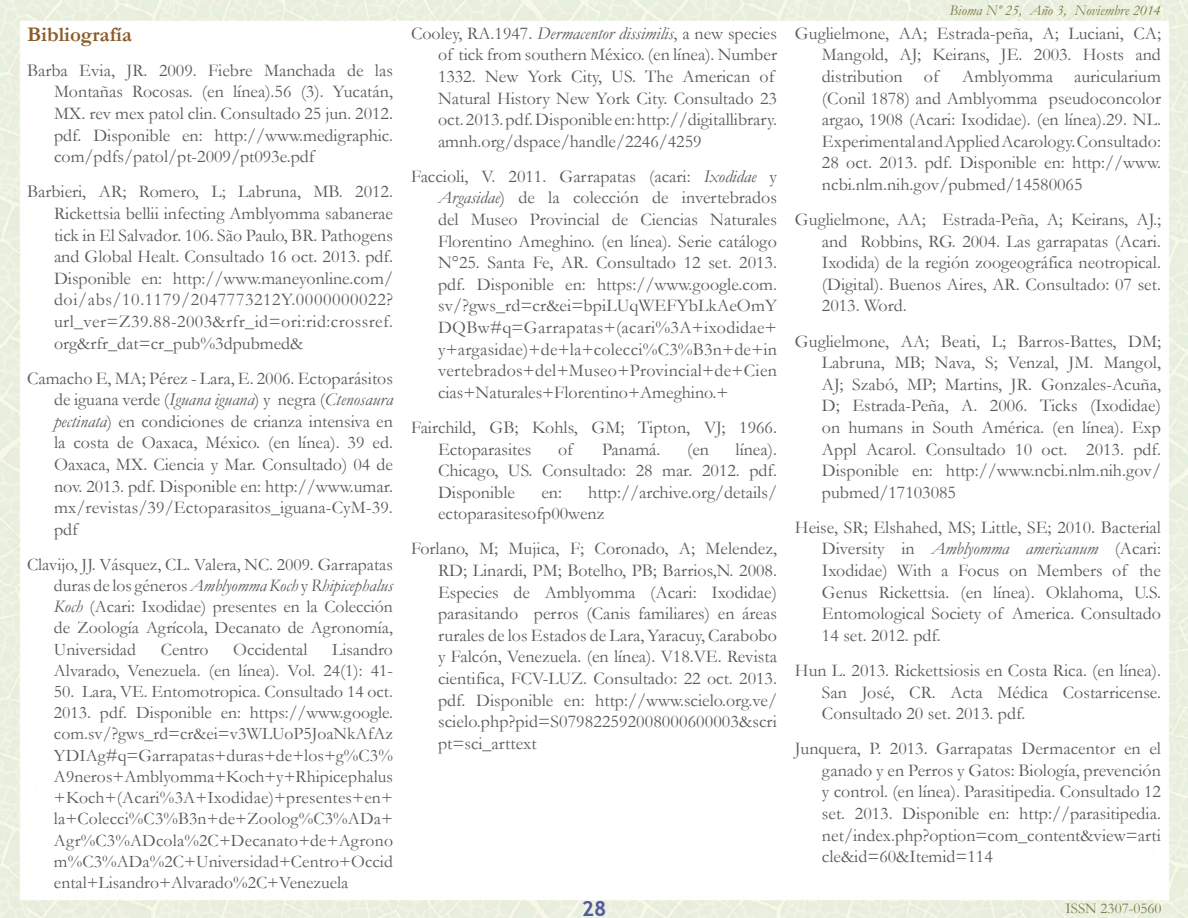
<style>
.page{position:relative;width:1188px;height:918px;background:#fff}
.page>*{position:absolute;margin:0;border:0;box-sizing:border-box;transform-origin:0 0}
.t1{font:700 21px "Garamond";color:#8b5c29}
.t2{font:700 21px "Trebuchet MS";color:#4f5b9e}
.t3{font:18px/21.6px "Garamond";color:#58595b;text-align:justify}
.t4{font:17.7px/21.3px "Garamond";color:#58595b;text-align:justify}
.t5{font:italic 15px "Garamond";color:#7b7b43}
.t6{font:15px "Garamond";color:#7b7b43}
.s1{font-style:italic}
</style>
<div class="page">
<img style="left:0;top:0;width:1188px;height:918px">
<p class="t1" style="left:27px;top:20px;width:106px">Bibliografía</p>
<p class="t3" style="left:54px;top:59px;width:341px;text-indent:-27px">Barba Evia, JR. 2009. Fiebre Manchada de las Montañas Rocosas. (en línea).56 (3). Yucatán, MX. rev mex patol clin. Consultado 25 jun. 2012. pdf. Disponible en: http://www.medigraphic. com/pdfs/patol/pt-2009/pt093e.pdf</p>
<p class="t3" style="left:54px;top:180px;width:341px;text-indent:-27px">Barbieri, AR; Romero, L; Labruna, MB. 2012.<br>Rickettsia bellii infecting Amblyomma sabanerae tick in El Salvador. 106. São Paulo, BR. Pathogens and Global Healt. Consultado 16 oct. 2013. pdf.<br>Disponible en: http://www.maneyonline.com/ doi/abs/10.1179/2047773212Y.0000000022? url_ver=Z39.88-2003&amp;rfr_id=ori:rid:crossref. org&amp;rfr_dat=cr_pub%3dpubmed&amp;</p>
<p class="t3" style="left:54px;top:367px;width:341px;text-indent:-27px">Camacho E, MA; Pérez - Lara, E. 2006. Ectoparásitos de iguana verde (<span class="s1">Iguana iguana</span>) y negra (<span class="s1">Ctenosaura pectinata</span>) en condiciones de crianza intensiva en la costa de Oaxaca, México. (en línea). 39 ed.<br>Oaxaca, MX. Ciencia y Mar. Consultado) 04 de nov. 2013. pdf. Disponible en: http://www.umar. mx/revistas/39/Ectoparasitos_iguana-CyM-39. pdf</p>
<p class="t4" style="left:54px;top:553px;width:341px;text-indent:-27px">Clavijo, JJ. Vásquez, CL. Valera, NC. 2009. Garrapatas duras de los géneros <span class="s1">AmblyommaKoch</span> y <span class="s1">Rhipicephalus Koch</span> (Acari: Ixodidae) presentes en la Colección de Zoología Agrícola, Decanato de Agronomía, Universidad</p>
<p class="t4" style="left:54px;top:638px;width:341px;text-align:right">Lisandro<br>Alvarado, Venezuela. (en línea). Vol. 24(1): 41-</p>
<p class="t4" style="left:54px;top:680px;width:341px">50. Lara, VE. Entomotropica. Consultado 14 oct.<br>2013. pdf. Disponible en: https://www.google. com.sv/?gws_rd=cr&amp;ei=v3WLUoP5JoaNkAfAz YDIAg#q=Garrapatas+duras+de+los+g%C3% A9neros+Amblyomma+Koch+y+Rhipicephalus +Koch+(Acari%3A+Ixodidae)+presentes+en+ la+Colecci%C3%B3n+de+Zoolog%C3%ADa+ Agr%C3%ADcola%2C+Decanato+de+Agrono m%C3%ADa%2C+Universidad+Centro+Occid ental+Lisandro+Alvarado%2C+Venezuela</p>
<p class="t4" style="left:161px;top:638px;width:49px">Centro</p>
<p class="t4" style="left:233px;top:638px;width:76px">Occidental</p>
<p class="t3" style="left:438px;top:22px;width:341px;text-align:left;text-indent:-27px">Cooley, RA.1947. <span class="s1">Dermacentor dissimilis</span>, a new species of tick from southern México. (en línea). Number 1332. New York City, US. The American of Natural History New York City. Consultado 23 oct. 2013. pdf. Disponible en: http://digitallibrary. amnh.org/dspace/handle/2246/4259</p>
<p class="t3" style="left:438px;top:165px;width:341px;text-indent:-27px">Faccioli, V. 2011. Garrapatas (acari: <span class="s1">Ixodidae</span> y <span class="s1">Argasidae</span>) de la colección de invertebrados del Museo Provincial de Ciencias Naturales Florentino Ameghino. (en línea). Serie catálogo N°25. Santa Fe, AR. Consultado 12 set. 2013. pdf. Disponible en: https://www.google.com. sv/?gws_rd=cr&amp;ei=bpiLUqWEFYbLkAeOmY DQBw#q=Garrapatas+(acari%3A+ixodidae+ y+argasidae)+de+la+colecci%C3%B3n+de+in vertebrados+del+Museo+Provincial+de+Cien cias+Naturales+Florentino+Ameghino.+</p>
<p class="t3" style="left:438px;top:416px;width:341px;text-indent:-27px">Fairchild, GB; Kohls, GM; Tipton, VJ; 1966.<br>Ectoparasites</p>
<p class="t3" style="left:558px;top:438px;width:16px">of</p>
<p class="t3" style="left:602px;top:438px;width:60px">Panamá.</p>
<p class="t3" style="left:687px;top:438px;width:23px">(en</p>
<p class="t3" style="left:438px;top:438px;width:341px;text-indent:298px">línea).<br>Chicago, US. Consultado: 28 mar. 2012. pdf.<br>Disponible</p>
<p class="t3" style="left:438px;top:481px;width:341px;text-indent:150px">http://archive.org/details/ ectoparasitesofp00wenz</p>
<p class="t3" style="left:438px;top:538px;width:341px;text-indent:-27px">Forlano, M; Mujica, F; Coronado, A; Melendez, RD; Linardi, PM; Botelho, PB; Barrios,N. 2008.<br>Especies de Amblyomma (Acari: Ixodidae) parasitando perros (Canis familiares) en áreas rurales de los Estados de Lara, Yaracuy, Carabobo y Falcón, Venezuela. (en línea). V18.VE. Revista cientifica, FCV-LUZ. Consultado: 22 oct. 2013. pdf. Disponible en: http://www.scielo.org.ve/ scielo.php?pid=S079822592008000600003&amp;scri pt=sci_arttext</p>
<p class="t3" style="left:541px;top:481px;width:22px">en:</p>
<p class="t2" style="left:582px;top:895px;width:26px">28</p>
<p class="t5" style="left:950px;top:0;width:213px">Bioma Nº 25, Año 3, Noviembre 2014</p>
<p class="t3" style="left:822px;top:22px;width:340px;text-indent:-27px">Guglielmone, AA; Estrada-peña, A; Luciani, CA; Mangold, AJ; Keirans, JE. 2003. Hosts and distribution of</p>
<p class="t3" style="left:822px;top:65px;width:341px;text-indent:140px">Amblyomma auricularium (Conil 1878) and Amblyomma pseudoconcolor argao, 1908 (Acari: Ixodidae). (en línea).29. NL.<br>Experimental and Applied Acarology. Consultado:<br>28 oct. 2013. pdf. Disponible en: http://www. ncbi.nlm.nih.gov/pubmed/14580065</p>
<p class="t3" style="left:822px;top:208px;width:341px;text-indent:-27px">Guglielmone, AA; Estrada-Peña, A; Keirans, AJ.; and Robbins, RG. 2004. Las garrapatas (Acari.<br>Ixodida) de la región zoogeográfica neotropical. (Digital). Buenos Aires, AR. Consultado: 07 set.<br>2013. Word.</p>
<p class="t3" style="left:822px;top:330px;width:341px;text-indent:-27px">Guglielmone, AA; Beati, L; Barros-Battes, DM; Labruna, MB; Nava, S; Venzal, JM. Mangol, AJ; Szabó, MP; Martins, JR. Gonzales-Acuña, D; Estrada-Peña, A. 2006. Ticks (Ixodidae) on humans in South América. (en línea). Exp Appl Acarol. Consultado 10 oct. 2013. pdf.<br>Disponible en: http://www.ncbi.nlm.nih.gov/ pubmed/17103085</p>
<p class="t3" style="left:822px;top:516px;width:341px;text-indent:-27px">Heise, SR; Elshahed, MS; Little, SE; 2010. Bacterial Diversity in <span class="s1">Amblyomma americanum</span> (Acari:<br>Ixodidae) With a Focus on Members of the Genus Rickettsia. (en línea). Oklahoma, U.S.<br>Entomological Society of America. Consultado 14 set. 2012. pdf.</p>
<p class="t3" style="left:822px;top:659px;width:341px;text-indent:-27px">Hun L. 2013. Rickettsiosis en Costa Rica. (en línea).<br>San José, CR. Acta Médica Costarricense.<br>Consultado 20 set. 2013. pdf.</p>
<p class="t3" style="left:822px;top:737px;width:341px;text-indent:-27px">Junquera, P. 2013. Garrapatas Dermacentor en el ganado y en Perros y Gatos: Biología, prevención y control. (en línea). Parasitipedia. Consultado 12 set. 2013. Disponible en: http://parasitipedia. net/index.php?option=com_content&amp;view=arti cle&amp;id=60&amp;Itemid=114</p>
<p class="t6" style="left:1066px;top:898px;width:97px">ISSN 2307-0560</p>
</div>
